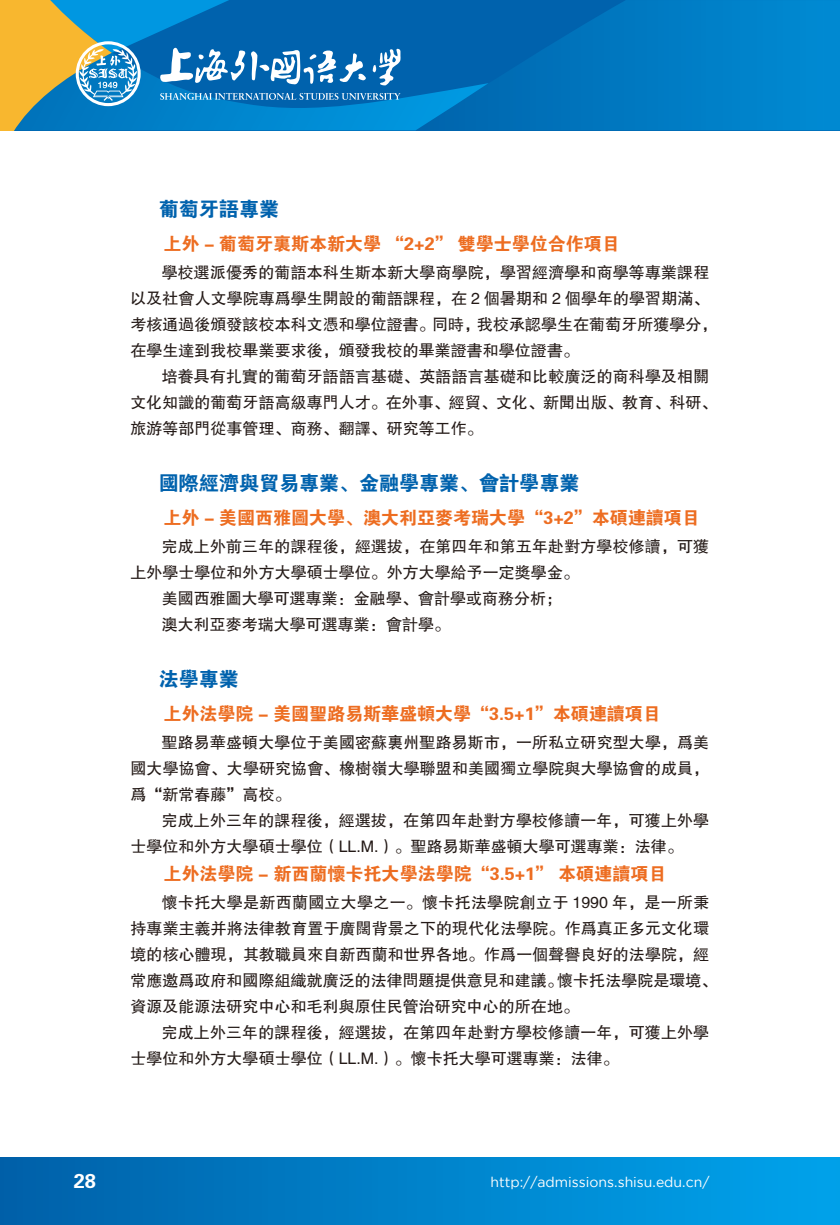
<style>
.page{position:relative;width:840px;height:1225px;background:#fff}
.page>*{position:absolute;margin:0;border:0;box-sizing:border-box;transform-origin:0 0}
.t1{font:20px "FZDHTFW GB1 0";color:#0062ad}
.t2{font:20px "FZDHTJW GB1 0";color:#fff}
.t3{font:18px "FZDHTFW GB1 0";color:#ed6d21}
.t4{font:16px/26px "FZHTFW GB1 0";color:#231916}
.t5{font:14px "Gotham";color:#fff}
.s1{font-family:"FZHTJW GB1 0"}
</style>
<div class="page">
<div style="left:0;top:1157px;width:822px;height:68px;background:linear-gradient(to right,#0060a8,#00a2eb)"></div>
<div style="left:822px;top:1157px;width:17px;height:68px;background:#00a0e9"></div>
<svg style="left:508px;top:0;width:314px;height:130px;background:#0079c2"></svg>
<div style="left:822px;top:0;width:17px;height:130px;background:#0089d1"></div>
<svg style="left:0;top:0;width:508px;height:130px;background:#3183ad"></svg>
<p class="t1" style="left:159px;top:198px;width:121px">葡萄牙语专业</p>
<p class="t3" style="left:163px;top:234px;width:457px">上外 - 葡萄牙里斯本新大学 “2+2” 双学士学位合作项目</p>
<p class="t4" style="left:130px;top:260px;width:588px;text-indent:31px">学校选派优秀的葡语本科生斯本新大学商学院，学习经济学和商学等专业课程以及社会人文学院专为学生开设的葡语课程，在 2 个暑期和 2 个学年的学习期满、考核通过后颁发该校本科文凭和学位证书。同时，我校承认学生在葡萄牙所获学分，在学生达到我校毕业要求后，颁发我校的毕业证书和学位证书。</p>
<p class="t4" style="left:130px;top:364px;width:588px;text-indent:31px">培养具有扎实的葡萄牙语语言基础、英语语言基础和比较广泛的商科学及相关文化知识的葡萄牙语高级专门人才。在外事、经贸、文化、新闻出版、教育、科研、旅游等部门从事管理、商务、翻译、研究等工作。</p>
<p class="t1" style="left:159px;top:472px;width:422px">国际经济与贸易专业、金融学专业、会计学专业</p>
<p class="t3" style="left:163px;top:508px;width:537px">上外 - 美国西雅图大学、澳大利亚麦考瑞大学“3+2”本硕连读项目</p>
<p class="t4" style="left:130px;top:534px;width:580px;text-indent:31px">完成上外前三年的课程后，经选拔，在第四年和第五年赴对方学校修读，可获上外学士学位和外方大学硕士学位。外方大学给予一定奖学金。</p>
<p class="t4" style="left:162px;top:586px;width:402px">美国西雅图大学可选专业：金融学、会计学或商务分析；</p>
<p class="t4" style="left:162px;top:612px;width:289px">澳大利亚麦考瑞大学可选专业：会计学<span class="s1">。</span></p>
<p class="t1" style="left:159px;top:668px;width:81px">法学专业</p>
<p class="t3" style="left:163px;top:704px;width:498px">上外法学院 - 美国圣路易斯华盛顿大学“3.5+1”本硕连读项目</p>
<p class="t4" style="left:130px;top:730px;width:580px;text-align:justify;text-indent:31px">圣路易华盛顿大学位于美国密苏里州圣路易斯市，一所私立研究型大学，为美国大学协会、大学研究协会、橡树岭大学联盟和美国独立学院与大学协会的成员，为“新常春藤”高校。</p>
<p class="t4" style="left:130px;top:808px;width:580px;text-indent:31px">完成上外三年的课程后，经选拔，在第四年赴对方学校修读一年，可获上外学士学位和外方大学硕士学位（LL.M.）。圣路易斯华盛顿大学可选专业：法律。</p>
<p class="t3" style="left:163px;top:864px;width:504px">上外法学院 - 新西兰怀卡托大学法学院“3.5+1” 本硕连读项目</p>
<p class="t4" style="left:130px;top:890px;width:588px;text-indent:31px">怀卡托大学是新西兰国立大学之一。怀卡托法学院创立于 1990 年，是一所秉持专业主义并将法律教育置于广阔背景之下的现代化法学院。作为真正多元文化环境的核心体现，其教职员来自新西兰和世界各地。作为一个声誉良好的法学院，经常应邀为政府和国际组织就广泛的法律问题提供意见和建议。怀卡托法学院是环境、资源及能源法研究中心和毛利与原住民管治研究中心的所在地。</p>
<p class="t4" style="left:130px;top:1020px;width:580px;text-indent:31px">完成上外三年的课程后，经选拔，在第四年赴对方学校修读一年，可获上外学士学位和外方大学硕士学位（LL.M.）。怀卡托大学可选专业：法律。</p>
<p class="t2" style="left:74px;top:1169px;width:24px">28</p>
<p class="t5" style="left:490px;top:1174px;width:220px">http://admissions.shisu.edu.cn/</p>
</div>
